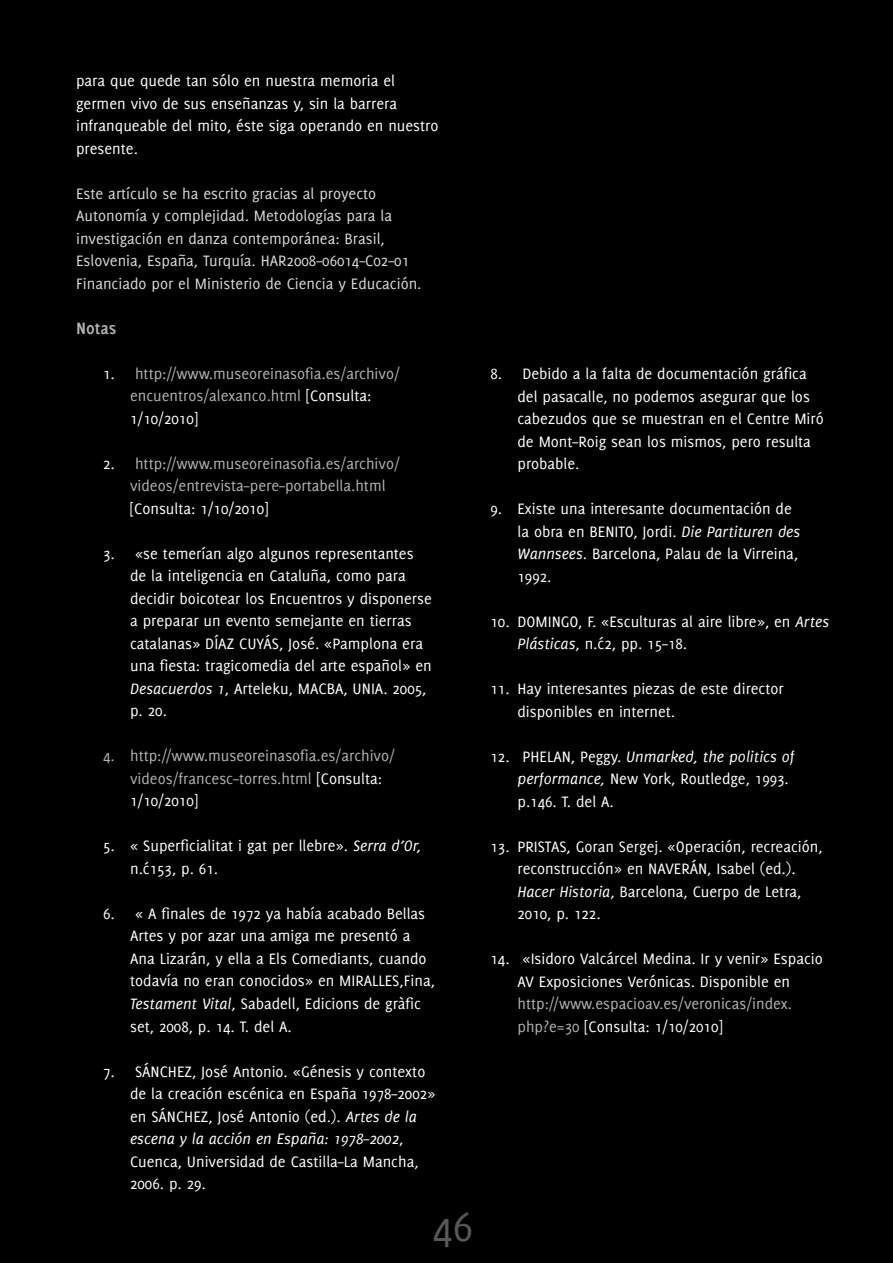
<style>
.page{position:relative;width:893px;height:1263px;background:#000}
.page>*{position:absolute;margin:0;border:0;box-sizing:border-box;transform-origin:0 0}
.t1{font:45px "Delicious";color:#58585a}
.t2{font:700 18px "Delicious";color:#b1b3b4}
.t3{font:16.5px/22.5px "Delicious";color:#fff}
.t4{font:16.5px/22.5px "Delicious";color:#b1b3b4}
.t5{font:16.5px/22.5px "Delicious";color:#d9dadb}
.s1{color:#fff}
.s2{font-style:italic}
</style>
<div class="page">
<p class="t3" style="left:76px;top:69px;width:364px">para que quede tan sólo en nuestra memoria el germen vivo de sus enseñanzas y, sin la barrera infranqueable del mito, éste siga operando en nuestro presente.</p>
<p class="t5" style="left:76px;top:182px;width:347px">Este artículo se ha escrito gracias al proyecto Autonomía y complejidad. Metodologías para la investigación en danza contemporánea: Brasil, Eslovenia, España, Turquía. HAR2008–06014–C02–01<br>Financiado por el Ministerio de Ciencia y Educación.</p>
<p class="t2" style="left:76px;top:318px;width:42px">Notas</p>
<p class="t4" style="left:130px;top:362px;width:271px;text-indent:-27px"><span class="s1">1.</span> http://www.museoreinasofia.es/archivo/ encuentros/alexanco.html <span class="s1">[Consulta:<br>1/10/2010]</span></p>
<p class="t4" style="left:130px;top:452px;width:271px;text-indent:-27px"><span class="s1">2.</span> http://www.museoreinasofia.es/archivo/ videos/entrevista–pere–portabella.html</p>
<p class="t3" style="left:130px;top:497px;width:140px">[Consulta: 1/10/2010]</p>
<p class="t3" style="left:130px;top:542px;width:303px;text-indent:-27px">3. «se temerían algo algunos representantes de la inteligencia en Cataluña, como para decidir boicotear los Encuentros y disponerse a preparar un evento semejante en tierras catalanas» DÍAZ CUYÁS, José. «Pamplona era una fiesta: tragicomedia del arte español» en <span class="s2">Desacuerdos 1</span>, Arteleku, MACBA, UNIA. 2005, p. 20.</p>
<p class="t4" style="left:130px;top:744px;width:266px;text-indent:-27px">4. http://www.museoreinasofia.es/archivo/ videos/francesc–torres.html <span class="s1">[Consulta:<br>1/10/2010]</span></p>
<p class="t3" style="left:130px;top:834px;width:293px;text-indent:-27px">5. « Superficialitat i gat per llebre». <span class="s2">Serra d’Or, </span>n.º153, p. 61.</p>
<p class="t3" style="left:130px;top:902px;width:306px;text-indent:-27px">6. « A finales de 1972 ya había acabado Bellas Artes y por azar una amiga me presentó a Ana Lizarán, y ella a Els Comediants, cuando todavía no eran conocidos» en MIRALLES,Fina, <span class="s2">Testament Vital</span>, Sabadell, Edicions de gràfic set, 2008, p. 14. T. del A.</p>
<p class="t3" style="left:130px;top:1060px;width:307px;text-indent:-27px">7. SÁNCHEZ, José Antonio. «Génesis y contexto de la creación escénica en España 1978–2002» en SÁNCHEZ, José Antonio (ed.). <span class="s2">Artes de la escena y la acción en España: 1978–2002</span>, Cuenca, Universidad de Castilla–La Mancha, 2006. p. 29.</p>
<h1 class="t1" style="left:433px;top:1201px;width:42px">46</h1>
<p class="t3" style="left:517px;top:362px;width:308px;text-indent:-27px">8. Debido a la falta de documentación gráfica del pasacalle, no podemos asegurar que los cabezudos que se muestran en el Centre Miró de Mont–Roig sean los mismos, pero resulta probable.</p>
<p class="t3" style="left:517px;top:497px;width:284px;text-indent:-27px">9. Existe una interesante documentación de la obra en BENITO, Jordi. <span class="s2">Die Partituren des Wannsees</span>. Barcelona, Palau de la Virreina, 1992.</p>
<p class="t3" style="left:517px;top:610px;width:313px;text-indent:-27px">10. DOMINGO, F. «Esculturas al aire libre», en <span class="s2">Artes<br>Plásticas</span>, n.º2, pp. 15–18.</p>
<p class="t3" style="left:517px;top:677px;width:268px;text-indent:-27px">11. Hay interesantes piezas de este director disponibles en internet.</p>
<p class="t3" style="left:517px;top:745px;width:278px;text-indent:-27px">12. PHELAN, Peggy. <span class="s2">Unmarked, the politics of performance,</span> New York, Routledge, 1993. p.146. T. del A.</p>
<p class="t3" style="left:517px;top:835px;width:307px;text-indent:-27px">13. PRISTAS, Goran Sergej. «Operación, recreación, reconstrucción» en NAVERÁN, Isabel (ed.).<br><span class="s2">Hacer Historia</span>, Barcelona, Cuerpo de Letra, 2010, p. 122.</p>
<p class="t3" style="left:490px;top:947px;width:334px;text-align:center">14. «Isidoro Valcárcel Medina. Ir y venir» Espacio<br>AV Exposiciones Verónicas. Disponible en</p>
<p class="t4" style="left:517px;top:992px;width:276px">http://www.espacioav.es/veronicas/index. php?e=30 <span class="s1">[Consulta: 1/10/2010]</span></p>
</div>
